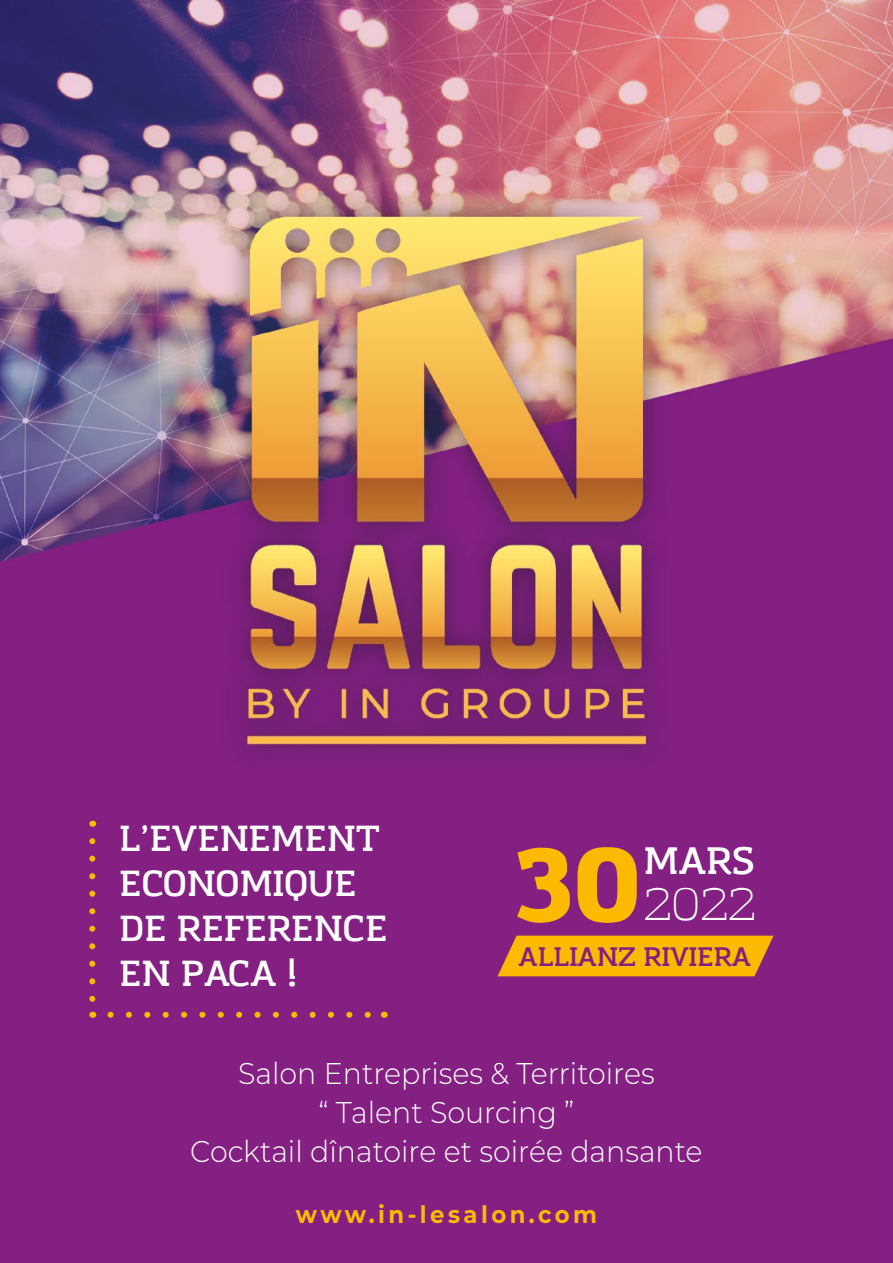
<style>
.page{position:relative;width:893px;height:1263px;background:#fff}
.page>*{position:absolute;margin:0;border:0;box-sizing:border-box;transform-origin:0 0}
.t1{font:900 103.5px "Amazing Grotesk";color:#fbba00;scale:.94 1}
.t2{font:300 44.85px "Amazing Grotesk";color:#fff}
.t3{font:600 37.95px "Amazing Grotesk";color:#fff}
.t4{font:600 36px/45px "Amazing Grotesk";color:#fff}
.t5{font:300 30px/39px "Montserrat";color:#fff;text-align:center;scale:.95 1}
.t6{font:600 26.55px "Amazing Grotesk";color:#831f82}
.t7{font:700 24px "Montserrat";letter-spacing:.15em;color:#fbba00;scale:.95 1}
</style>
<div class="page">
<img style="left:0;top:0;width:893px;height:1263px">
<svg style="left:497px;top:936px;width:276px;height:40px"></svg>
<svg style="left:89px;top:841px;width:6px;height:165px"></svg>
<svg style="left:111px;top:1012px;width:264px;height:6px"></svg>
<p class="t4" style="left:119px;top:817px;width:270px">L’EVENEMENT<br>ECONOMIQUE<br>DE REFERENCE<br>EN PACA !</p>
<p class="t3" style="left:644px;top:837px;width:113px">MARS</p>
<h1 class="t1" style="left:512px;top:819px;width:135px">30</h1>
<h2 class="t2" style="left:644px;top:878px;width:114px">2022</h2>
<p class="t6" style="left:518px;top:940px;width:234px">ALLIANZ RIVIERA</p>
<p class="t5" style="left:190px;top:1053px;width:541px">Salon Entreprises &amp; Territoires<br>“ Talent Sourcing ”<br>Cocktail dînatoire et soirée dansante</p>
<p class="t7" style="left:296px;top:1197px;width:319px">www.in-lesalon.com</p>
</div>
